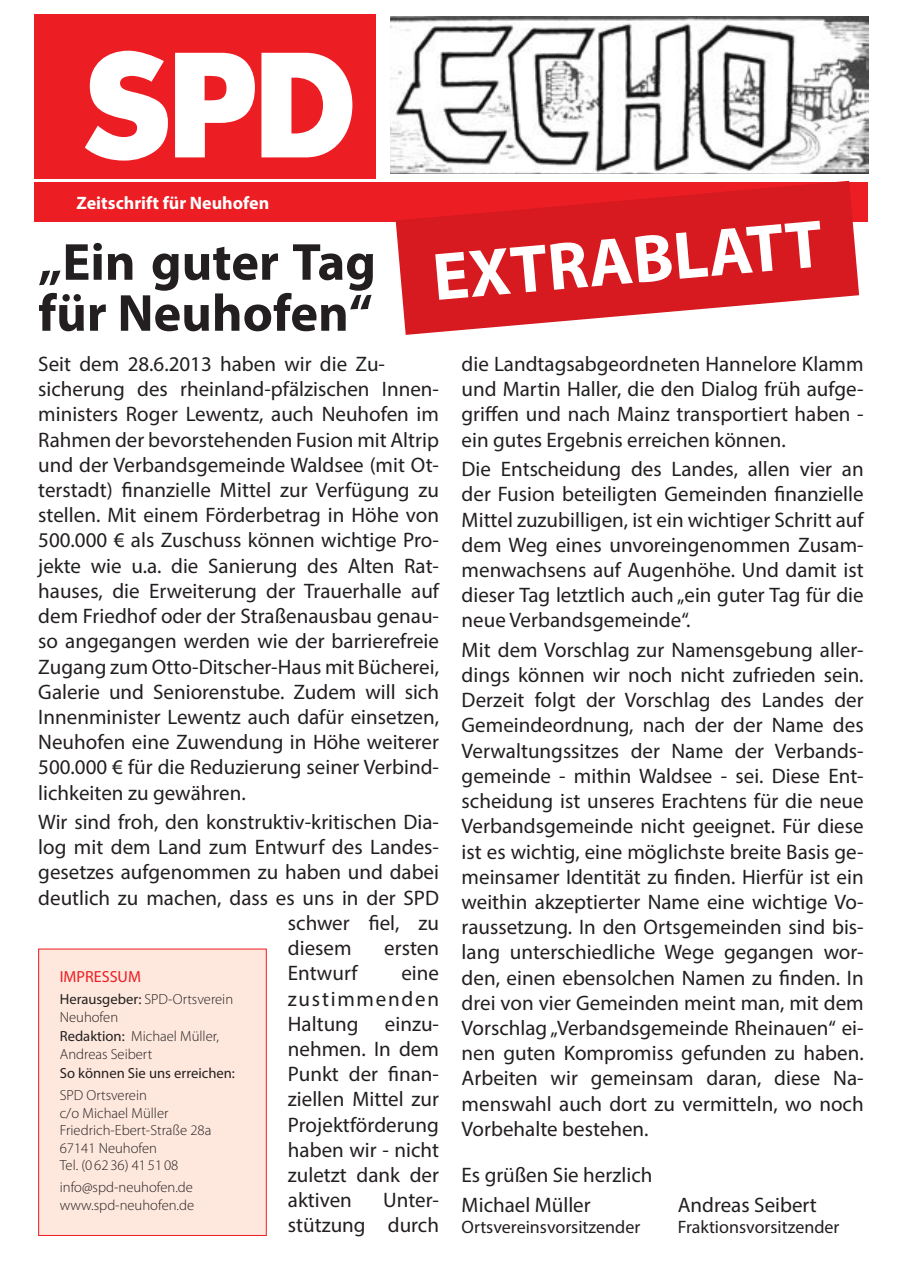
<style>
.page{position:relative;width:902px;height:1272px;background:#fff}
.page>*{position:absolute;margin:0;border:0;box-sizing:border-box;transform-origin:0 0}
.t1{font:700 67.8px "Myriad Pro";color:#fff}
.t2{font:700 52.5px/51px "Myriad Pro";color:#231f20}
.t3{font:21px/25.2px "Myriad Pro";color:#231f20;text-align:justify}
.t4{font:18px "Myriad Pro";color:#231f20}
.t5{font:700 18px "Myriad Pro";color:#fff}
.t6{font:16.05px "Myriad Pro";color:#ed1d24}
.t7{font:300 14.7px/17.5px "Myriad Pro";color:#231f20}
.t8{font:14.7px "Myriad Pro";color:#231f20}
.s1{font-weight:400}
</style>
<div class="page">
<img style="left:390px;top:17px;width:478px;height:156px">
<div style="left:35px;top:14px;width:341px;height:165px;background:#ed1d24"></div>
<svg style="left:175px;top:53px;width:80px;height:104px"></svg>
<svg style="left:261px;top:53px;width:91px;height:104px"></svg>
<svg style="left:85px;top:51px;width:83px;height:110px"></svg>
<div style="left:34px;top:183px;width:833px;height:39px;background:#ed1d24"></div>
<div style="left:39px;top:949px;width:227px;height:286px;background:#fee7dc"></div>
<svg style="left:395px;top:181px;width:464px;height:154px;fill:#d71920"></svg>
<p class="t5" style="left:77px;top:191px;width:194px">Zeitschrift für Neuhofen</p>
<h2 class="t2" style="left:38px;top:235px;width:339px">„Ein guter Tag für Neuhofen“</h2>
<h1 class="t1" style="left:429px;top:233px;width:392px;rotate:-5deg">EXTRABLATT</h1>
<p class="t3" style="left:38px;top:351px;width:402px;text-align:left">Seit dem 28.6.2013 haben wir die Zu&shy;sicherung des rheinland-pfälzischen Innen&shy;ministers Roger Lewentz, auch Neuhofen im Rahmen der bevorstehenden Fusion mit Altrip und der Verbandsgemeinde Waldsee (mit Ot&shy;terstadt) finanzielle Mittel zur Verfügung zu stellen. Mit einem Förderbetrag in Höhe von 500.000 € als Zuschuss können wichtige Pro&shy;jekte wie u.a. die Sanierung des Alten Rat&shy;hauses, die Erweiterung der Trauerhalle auf dem Friedhof oder der Straßenausbau genau&shy;so angegangen werden wie der barrierefreie Zugang zum Otto-Ditscher-Haus mit Bücherei, Galerie und Seniorenstube. Zudem will sich Innenminister Lewentz auch dafür einsetzen, Neuhofen eine Zuwendung in Höhe weiterer 500.000 € für die Reduzierung seiner Verbind&shy;lichkeiten zu gewähren.</p>
<p class="t3" style="left:38px;top:809px;width:402px">Wir sind froh, den konstruktiv-kritischen Dia-</p>
<p class="t3" style="left:38px;top:834px;width:402px">log mit dem Land zum Entwurf des Landes-</p>
<p class="t3" style="left:38px;top:859px;width:402px">gesetzes aufgenommen zu haben und dabei</p>
<p class="t3" style="left:38px;top:884px;width:402px">deutlich zu machen, dass es uns in der SPD</p>
<p class="t3" style="left:288px;top:909px;width:153px">schwer fiel, zu</p>
<p class="t3" style="left:288px;top:935px;width:65px">diesem</p>
<p class="t3" style="left:384px;top:935px;width:56px">ersten</p>
<p class="t3" style="left:288px;top:960px;width:71px">Entwurf</p>
<p class="t3" style="left:288px;top:960px;width:153px;text-indent:113px">eine zustimmenden Haltung einzu&shy;nehmen. In dem Punkt der finan&shy;ziellen Mittel zur Projektförderung haben wir - nicht zuletzt dank der aktiven</p>
<p class="t6" style="left:60px;top:966px;width:83px">IMPRESSUM</p>
<p class="t7" style="left:60px;top:990px;width:175px"><span class="s1">Herausgeber:</span> SPD-Ortsverein<br>Neuhofen</p>
<p class="t7" style="left:60px;top:1027px;width:161px"><span class="s1">Redaktion:</span> Michael Müller,<br>Andreas Seibert</p>
<p class="t8" style="left:60px;top:1064px;width:177px">So können Sie uns erreichen:</p>
<p class="t7" style="left:60px;top:1086px;width:153px">SPD Ortsverein<br>c/o Michael Müller<br>Friedrich-Ebert-Straße 28a<br>67141 Neuhofen<br>Tel. (0 62 36) 41 51 08</p>
<p class="t7" style="left:60px;top:1178px;width:136px">info@spd-neuhofen.de www.spd-neuhofen.de</p>
<p class="t3" style="left:288px;top:1187px;width:153px;text-align:right">Unter-<br>stützung durch</p>
<p class="t3" style="left:461px;top:351px;width:403px">die Landtagsabgeordneten Hannelore Klamm und Martin Haller, die den Dialog früh aufge&shy;griffen und nach Mainz transportiert haben - ein gutes Ergebnis erreichen können.</p>
<p class="t3" style="left:461px;top:456px;width:403px">Die Entscheidung des Landes, allen vier an der Fusion beteiligten Gemeinden finanzielle Mittel zuzubilligen, ist ein wichtiger Schritt auf dem Weg eines unvoreingenommen Zusam&shy;menwachsens auf Augenhöhe. Und damit ist dieser Tag letztlich auch „ein guter Tag für die neue Verbandsgemeinde“.</p>
<p class="t3" style="left:461px;top:637px;width:403px">Mit dem Vorschlag zur Namensgebung aller&shy;dings können wir noch nicht zufrieden sein.<br>Derzeit folgt der Vorschlag des Landes der Gemeindeordnung, nach der der Name des Verwaltungssitzes der Name der Verbands&shy;gemeinde - mithin Waldsee - sei. Diese Ent&shy;scheidung ist unseres Erachtens für die neue Verbandsgemeinde nicht geeignet. Für diese ist es wichtig, eine möglichste breite Basis ge&shy;meinsamer Identität zu finden. Hierfür ist ein weithin akzeptierter Name eine wichtige Vo&shy;raussetzung. In den Ortsgemeinden sind bis&shy;lang unterschiedliche Wege gegangen wor&shy;den, einen ebensolchen Namen zu finden. In drei von vier Gemeinden meint man, mit dem Vorschlag „Verbandsgemeinde Rheinauen“ ei&shy;nen guten Kompromiss gefunden zu haben.<br>Arbeiten wir gemeinsam daran, diese Na&shy;menswahl auch dort zu vermitteln, wo noch Vorbehalte bestehen.</p>
<p class="t3" style="left:461px;top:1160px;width:192px;line-height:29.4px">Es grüßen Sie herzlich<br>Michael Müller</p>
<p class="t3" style="left:677px;top:1191px;width:141px">Andreas Seibert</p>
<p class="t4" style="left:461px;top:1216px;width:180px">Ortsvereinsvorsitzender</p>
<p class="t4" style="left:677px;top:1216px;width:163px">Fraktionsvorsitzender</p>
</div>
